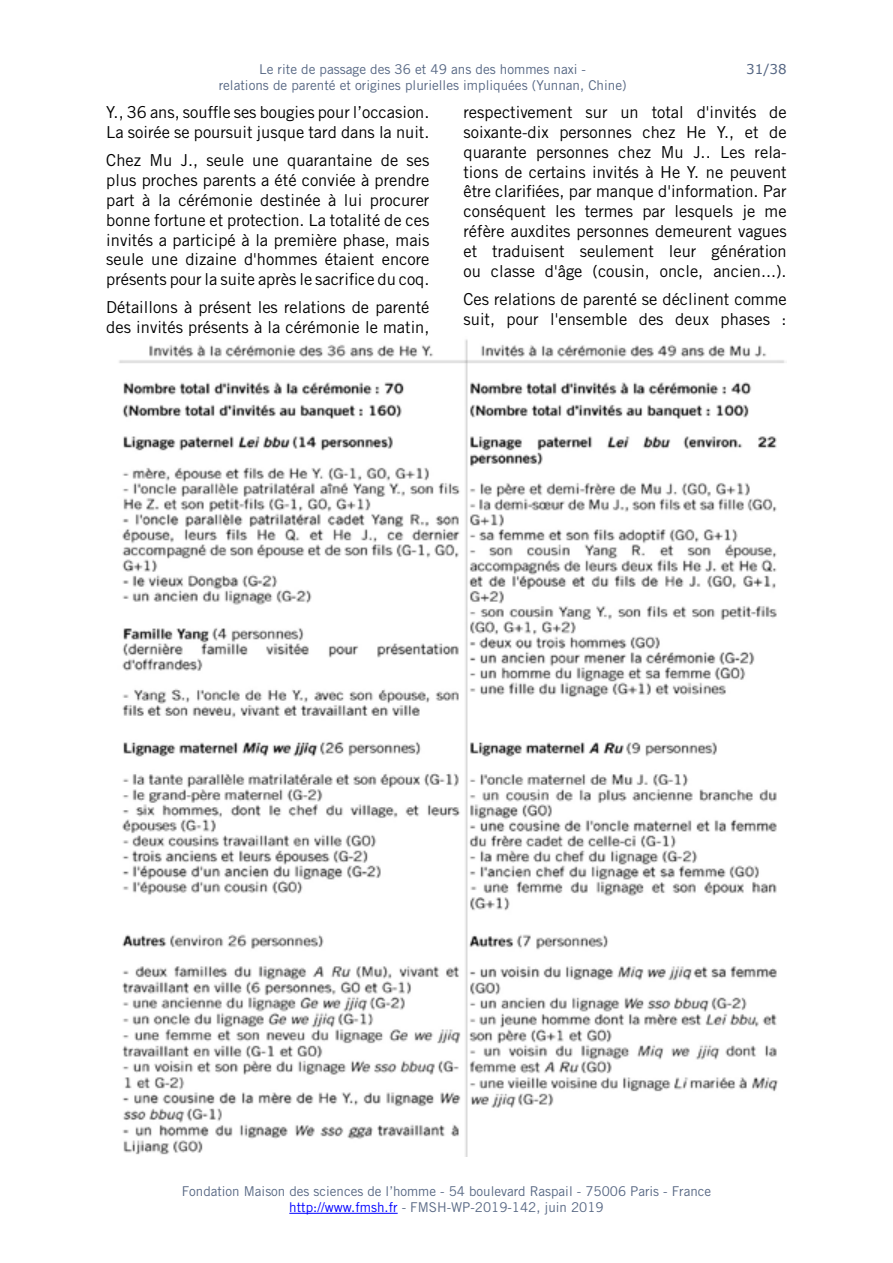
<style>
.page{position:relative;width:893px;height:1263px;background:#fff}
.page>*{position:absolute;margin:0;border:0;box-sizing:border-box;transform-origin:0 0}
.t1{font:16.5px/19.8px "Trade Gothic LT Std";color:#000}
.t2{font:13.5px/16.2px "Trade Gothic LT Std";color:#586884;text-align:center}
.t3{font:13.5px/16.2px "Trade Gothic LT Std";color:#556683;text-align:center}
.t4{font:13.5px "Verdana";color:#556683}
.s1{color:#00f}
</style>
<div class="page">
<hr style="left:289px;top:1213px;width:109px;height:1px;background:#00f">
<img style="left:119px;top:339px;width:666px;height:818px">
<p class="t3" style="left:219px;top:60px;width:409px">Le rite de passage des 36 et 49 ans des hommes naxi -<br>relations de parenté et origines plurielles impliquées (Yunnan, Chine)</p>
<p class="t4" style="left:746px;top:60px;width:42px">31/38</p>
<p class="t1" style="left:106px;top:102px;width:325px">Y., 36 ans, souffle ses bougies pour l’occasion.<br>La soirée se poursuit jusque tard dans la nuit.</p>
<p class="t1" style="left:106px;top:150px;width:325px;text-align:justify">Chez Mu J., seule une quarantaine de ses plus proches parents a été conviée à prendre part à la cérémonie destinée à lui procurer bonne fortune et protection. La totalité de ces invités a participé à la première phase, mais seule une dizaine d'hommes étaient encore présents pour la suite après le sacrifice du coq.</p>
<p class="t1" style="left:106px;top:297px;width:325px">Détaillons à présent les relations de parenté des invités présents à la cérémonie le matin,</p>
<p class="t1" style="left:463px;top:102px;width:325px;text-align:justify">respectivement sur un total d'invités de soixante-dix personnes chez He Y., et de quarante personnes chez Mu J.. Les rela&shy;tions de certains invités à He Y. ne peuvent être clarifiées, par manque d'information. Par conséquent les termes par lesquels je me réfère auxdites personnes demeurent vagues et traduisent seulement leur génération ou classe d'âge (cousin, oncle, ancien...).</p>
<p class="t1" style="left:463px;top:289px;width:325px">Ces relations de parenté se déclinent comme suit, pour l'ensemble des deux phases :</p>
<p class="t2" style="left:182px;top:1183px;width:531px">Fondation Maison des sciences de l’homme - 54 boulevard Raspail - 75006 Paris - France <span class="s1">http://www.fmsh.fr</span> - FMSH-WP-2019-142, juin 2019</p>
</div>
